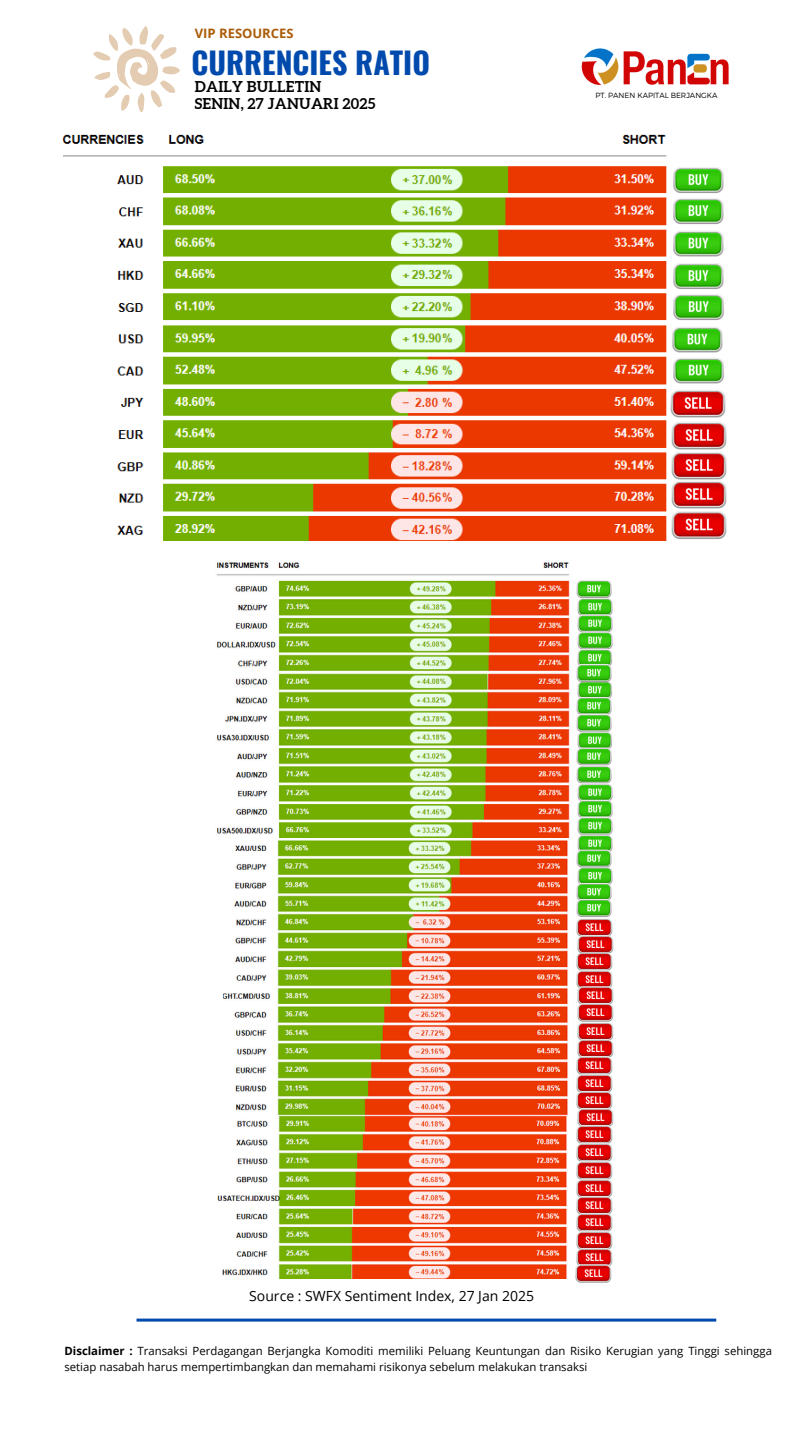
<style>
.page{position:relative;width:810px;height:1440px;background:#fff}
.page>*{position:absolute;margin:0;border:0;box-sizing:border-box;transform-origin:0 0}
.t1{font:700 30.1px "Oswald";color:#004aad}
.t2{font:700 14.9px/17.4px "Aleo";letter-spacing:.015em;color:#000}
.t3{font:14px "Open Sans";color:#000}
.t4{font:700 13px "Open Sans";color:#ab5c08}
.t5{font:11.4px/15.8px "Open Sans";color:#000}
.t6{font:300 7.5px "Montserrat";color:#000}
.s1{font-weight:700}
</style>
<div class="page">
<svg style="left:93px;top:26px;width:87px;height:86px"></svg>
<img style="left:581px;top:48px;width:148px;height:37px">
<hr style="left:137px;top:1319px;width:579px;height:3px;background:#004aad">
<img style="left:670px;top:390px;width:56px;height:28px">
<img style="left:673px;top:167px;width:51px;height:26px">
<img style="left:673px;top:198px;width:51px;height:26px">
<img style="left:673px;top:231px;width:51px;height:26px">
<img style="left:673px;top:263px;width:51px;height:26px">
<img style="left:673px;top:294px;width:51px;height:26px">
<img style="left:672px;top:327px;width:51px;height:26px">
<img style="left:576px;top:580px;width:37px;height:34px">
<img style="left:577px;top:614px;width:36px;height:17px">
<img style="left:577px;top:631px;width:36px;height:18px">
<img style="left:673px;top:358px;width:51px;height:26px">
<img style="left:577px;top:649px;width:35px;height:15px">
<img style="left:577px;top:683px;width:35px;height:14px">
<img style="left:576px;top:697px;width:36px;height:16px">
<img style="left:576px;top:713px;width:36px;height:18px">
<img style="left:671px;top:422px;width:56px;height:117px">
<img style="left:576px;top:664px;width:36px;height:19px">
<img style="left:577px;top:731px;width:35px;height:16px">
<img style="left:576px;top:747px;width:36px;height:18px">
<img style="left:576px;top:902px;width:38px;height:51px">
<img style="left:576px;top:953px;width:37px;height:17px">
<img style="left:576px;top:970px;width:37px;height:17px">
<img style="left:577px;top:987px;width:37px;height:17px">
<img style="left:576px;top:1004px;width:38px;height:105px">
<img style="left:577px;top:1109px;width:37px;height:16px">
<img style="left:576px;top:1125px;width:37px;height:54px">
<img style="left:576px;top:765px;width:36px;height:18px">
<img style="left:577px;top:783px;width:36px;height:17px">
<img style="left:577px;top:800px;width:36px;height:17px">
<img style="left:577px;top:817px;width:36px;height:17px">
<img style="left:577px;top:834px;width:36px;height:15px">
<img style="left:577px;top:869px;width:36px;height:14px">
<img style="left:576px;top:849px;width:37px;height:20px">
<img style="left:576px;top:1179px;width:37px;height:17px">
<img style="left:576px;top:1196px;width:37px;height:35px">
<img style="left:576px;top:1231px;width:37px;height:17px">
<img style="left:576px;top:1248px;width:37px;height:17px">
<img style="left:575px;top:1265px;width:37px;height:18px">
<img style="left:576px;top:883px;width:36px;height:19px">
<img style="left:62px;top:135px;width:605px;height:405px">
<img style="left:216px;top:562px;width:354px;height:275px">
<img style="left:224px;top:840px;width:344px;height:275px">
<img style="left:217px;top:1116px;width:350px;height:163px">
<p class="t4" style="left:195px;top:24px;width:100px">VIP RESOURCES</p>
<h2 class="t1" style="left:192px;top:39px;width:240px">CURRENCIES RATIO</h2>
<p class="t2" style="left:195px;top:78px;width:182px">DAILY BULLETIN<br>SENIN, 27 JANUARI 2025</p>
<p class="t6" style="left:596px;top:91px;width:123px">PT. PANEN KAPITAL BERJANGKA</p>
<p class="t3" style="left:249px;top:1286px;width:286px">Source : SWFX Sentiment Index, 27 Jan 2025</p>
<h4 class="t5" style="left:64px;top:1343px;width:709px"><span class="s1">Disclaimer :</span> Transaksi Perdagangan Berjangka Komoditi memiliki Peluang Keuntungan dan Risiko Kerugian yang Tinggi sehingga setiap nasabah harus mempertimbangkan dan memahami risikonya sebelum melakukan transaksi</h4>
</div>
